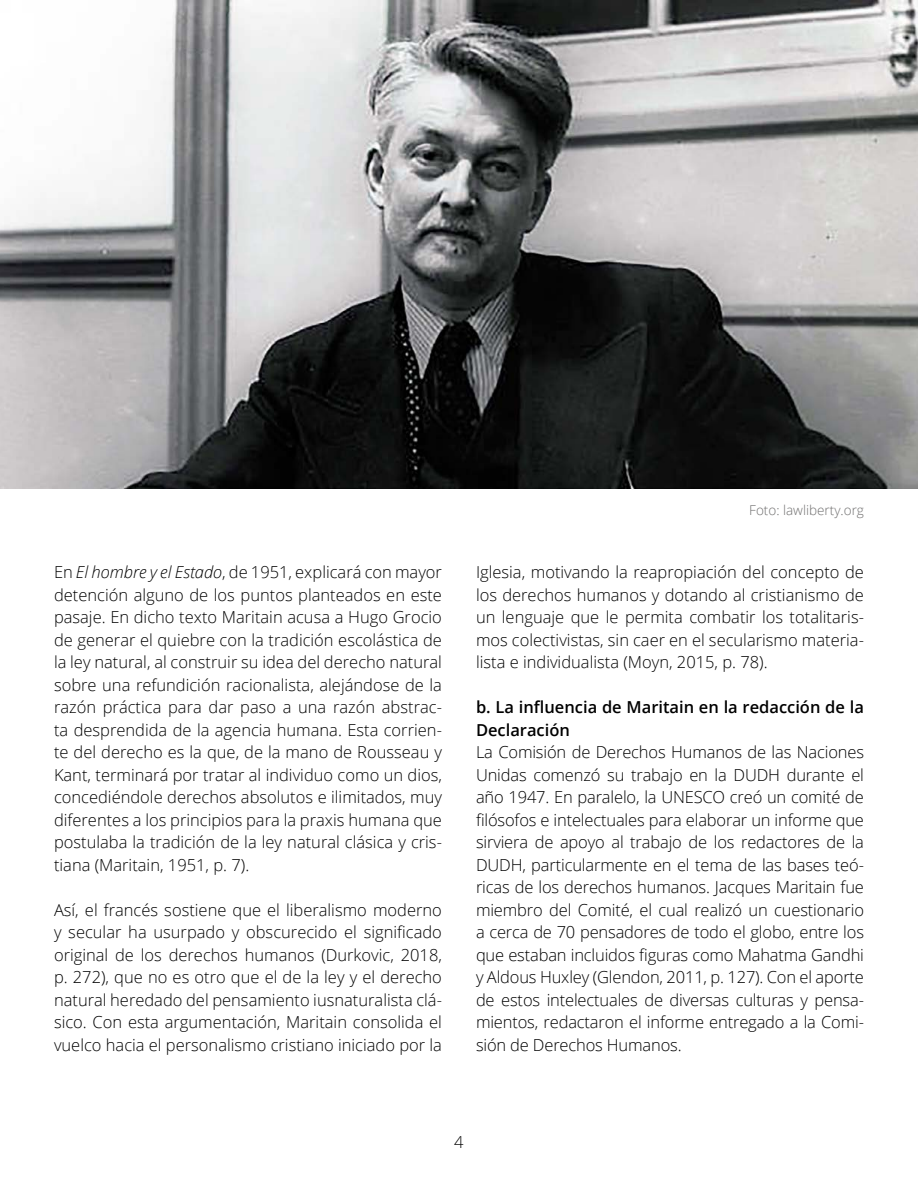
<style>
.page{position:relative;width:918px;height:1188px;background:#fff}
.page>*{position:absolute;margin:0;border:0;box-sizing:border-box;transform-origin:0 0}
.t1{font:300 16.5px/22.5px "Open Sans";color:#000;text-align:justify}
.t2{font:600 16.5px/22.5px "Open Sans";color:#000}
.t3{font:300 13.5px "Open Sans";color:#706f6f}
.s1{font-style:italic}
</style>
<div class="page">
<img style="left:0;top:0;width:918px;height:488px">
<p class="t1" style="left:54px;top:560px;width:390px">En <span class="s1">El hombre y el Estado</span>, de 1951, explicará con mayor detención alguno de los puntos planteados en este pasaje. En dicho texto Maritain acusa a Hugo Grocio de generar el quiebre con la tradición escolástica de la ley natural, al construir su idea del derecho natural sobre una refundición racionalista, alejándose de la razón práctica para dar paso a una razón abstrac&shy;ta desprendida de la agencia humana. Esta corrien&shy;te del derecho es la que, de la mano de Rousseau y Kant, terminará por tratar al individuo como un dios, concediéndole derechos absolutos e ilimitados, muy diferentes a los principios para la praxis humana que postulaba la tradición de la ley natural clásica y cris&shy;tiana (Maritain, 1951, p. 7).</p>
<p class="t1" style="left:54px;top:898px;width:390px">Así, el francés sostiene que el liberalismo moderno y secular ha usurpado y obscurecido el significado original de los derechos humanos (Durkovic, 2018, p. 272), que no es otro que el de la ley y el derecho natural heredado del pensamiento iusnaturalista clá&shy;sico. Con esta argumentación, Maritain consolida el vuelco hacia el personalismo cristiano iniciado por la</p>
<p class="t3" style="left:749px;top:501px;width:116px">Foto: lawliberty.org</p>
<p class="t1" style="left:476px;top:561px;width:390px">Iglesia, motivando la reapropiación del concepto de los derechos humanos y dotando al cristianismo de un lenguaje que le permita combatir los totalitaris&shy;mos colectivistas, sin caer en el secularismo materia&shy;lista e individualista (Moyn, 2015, p. 78).</p>
<p class="t2" style="left:476px;top:696px;width:389px">b. La influencia de Maritain en la redacción de la<br>Declaración</p>
<p class="t1" style="left:476px;top:741px;width:390px">La Comisión de Derechos Humanos de las Naciones Unidas comenzó su trabajo en la DUDH durante el año 1947. En paralelo, la UNESCO creó un comité de filósofos e intelectuales para elaborar un informe que sirviera de apoyo al trabajo de los redactores de la DUDH, particularmente en el tema de las bases teó&shy;ricas de los derechos humanos. Jacques Maritain fue miembro del Comité, el cual realizó un cuestionario a cerca de 70 pensadores de todo el globo, entre los que estaban incluidos figuras como Mahatma Gandhi y Aldous Huxley (Glendon, 2011, p. 127). Con el aporte de estos intelectuales de diversas culturas y pensa&shy;mientos, redactaron el informe entregado a la Comi&shy;sión de Derechos Humanos.</p>
<p class="t1" style="left:454px;top:1130px;width:11px">4</p>
</div>
